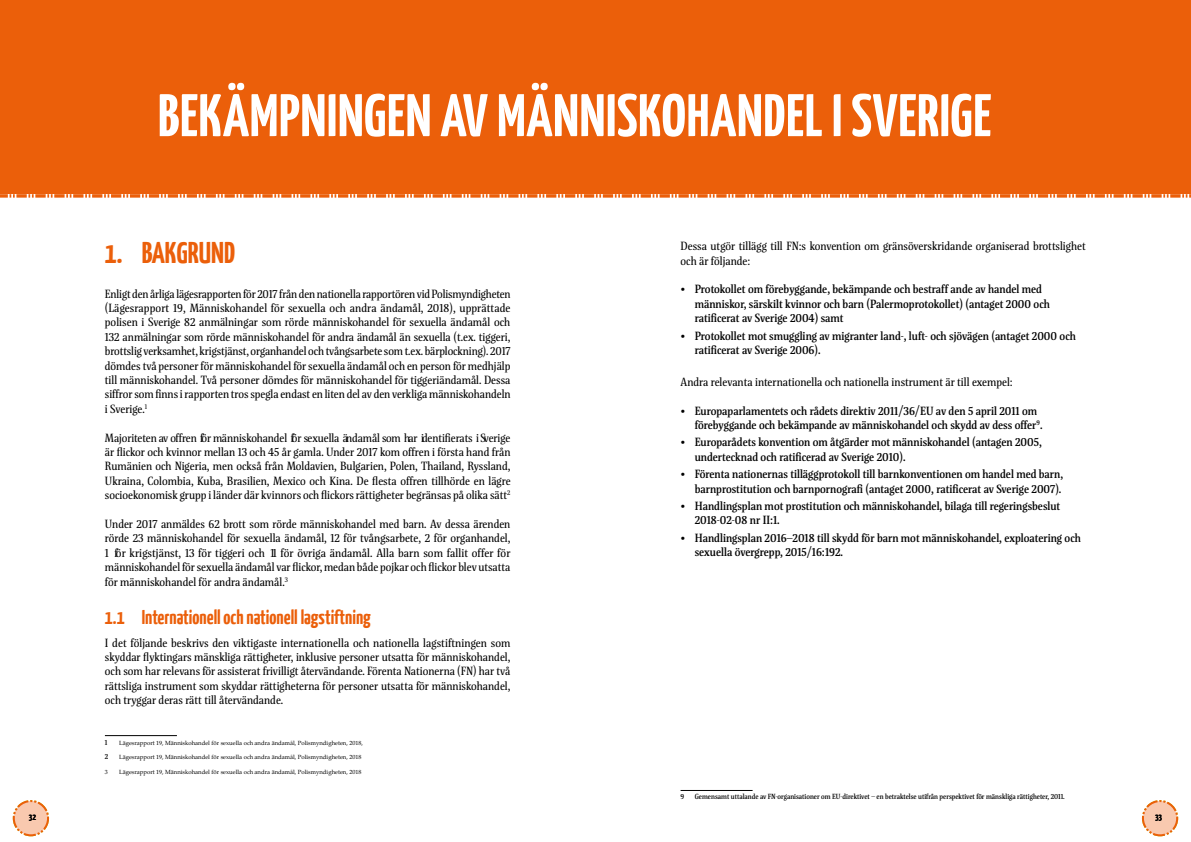
<style>
.page{position:relative;width:1191px;height:842px;background:#fff}
.page>*{position:absolute;margin:0;border:0;box-sizing:border-box;transform-origin:0 0}
.t1{font:700 60px "Yanone Kaffeesatz";letter-spacing:.01em;color:#fff}
.t2{font:700 30px "Yanone Kaffeesatz";color:#eb5f0a}
.t3{font:700 20px "Yanone Kaffeesatz";color:#eb5f0a}
.t4{font:12px/14.4px "Floris SP";color:#000;text-align:justify}
.t5{font:600 12px/14.4px "Floris SP";color:#000}
.t6{font:700 9px "Yanone Kaffeesatz";color:#000}
.t7{font:600 7.5px "Floris SP";color:#000}
.t8{font:6px "Palatino Linotype";color:#000}
</style>
<div class="page">
<div style="left:0;top:0;width:1191px;height:194px;background:#eb5f0a"></div>
<svg style="left:0;top:194px;width:1191px;height:4px;background:#f29a65"></svg>
<div style="left:14px;top:801px;width:34px;height:34px;background:#f9c9af;border-radius:50%"></div>
<div style="left:13px;top:800px;width:36px;height:36px;border:2px dashed #eb5f0a;border-radius:50%"></div>
<div style="left:1143px;top:801px;width:34px;height:34px;background:#f9c9af;border-radius:50%"></div>
<div style="left:1142px;top:800px;width:36px;height:36px;border:2px dashed #eb5f0a;border-radius:50%"></div>
<hr style="left:680px;top:790px;width:72px;height:1px;background:#000">
<hr style="left:105px;top:735px;width:72px;height:1px;background:#000">
<h1 class="t1" style="left:158px;top:79px;width:835px">BEKÄMPNINGEN AV MÄNNISKOHANDEL I SVERIGE</h1>
<h1 class="t2" style="left:105px;top:234px;width:132px">1. BAKGRUND</h1>
<p class="t4" style="left:105px;top:286px;width:407px">Enligt den årliga lägesrapporten för 2017 från den nationella rapportören vid Polismyndigheten (Lägesrapport 19, Människohandel för sexuella och andra ändamål, 2018), upprättade polisen i Sverige 82 anmälningar som rörde människohandel för sexuella ändamål och 132 anmälningar som rörde människohandel för andra ändamål än sexuella (t.ex. tiggeri, brottslig verksamhet, krigstjänst, organhandel och tvångsarbete som t.ex. bärplockning). 2017 dömdes två personer för människohandel för sexuella ändamål och en person för medhjälp till människohandel. Två personer dömdes för människohandel för tiggeriändamål. Dessa siffror som fnns i rapporten tros spegla endast en liten del av den verkliga människohandeln i Sverige.<sup>1</sup></p>
<p class="t4" style="left:105px;top:430px;width:407px">Majoriteten av offren för människohandel för sexuella ändamål som har identiferats i Sverige är fickor och kvinnor mellan 13 och 45 år gamla. Under 2017 kom offren i första hand från Rumänien och Nigeria, men också från Moldavien, Bulgarien, Polen, Thailand, Ryssland, Ukraina, Colombia, Kuba, Brasilien, Mexico och Kina. De festa offren tillhörde en lägre socioekonomisk grupp i länder där kvinnors och fickors rättigheter begränsas på olika sätt<sup>2</sup></p>
<p class="t4" style="left:105px;top:517px;width:407px">Under 2017 anmäldes 62 brott som rörde människohandel med barn. Av dessa ärenden rörde 23 människohandel för sexuella ändamål, 12 för tvångsarbete, 2 för organhandel, 1 för krigstjänst, 13 för tiggeri och 11 för övriga ändamål. Alla barn som fallit offer för människohandel för sexuella ändamål var fickor, medan både pojkar och fickor blev utsatta för människohandel för andra ändamål.<sup>3</sup></p>
<p class="t3" style="left:105px;top:604px;width:267px">1.1 Internationell och nationell lagstiftning</p>
<p class="t4" style="left:105px;top:635px;width:407px">I det följande beskrivs den viktigaste internationella och nationella lagstiftningen som skyddar fyktingars mänskliga rättigheter, inklusive personer utsatta för människohandel, och som har relevans för assisterat frivilligt återvändande. Förenta Nationerna (FN) har två rättsliga instrument som skyddar rättigheterna för personer utsatta för människohandel, och tryggar deras rätt till återvändande.</p>
<p class="t7" style="left:105px;top:738px;width:4px">1</p>
<p class="t8" style="left:119px;top:738px;width:245px">Lägesrapport 19, Människohandel för sexuella och andra ändamål, Polismyndigheten, 2018,</p>
<p class="t7" style="left:105px;top:752px;width:5px">2</p>
<p class="t8" style="left:119px;top:753px;width:244px">Lägesrapport 19, Människohandel för sexuella och andra ändamål, Polismyndigheten, 2018</p>
<p class="t8" style="left:105px;top:768px;width:4px">3</p>
<p class="t8" style="left:119px;top:768px;width:244px">Lägesrapport 19, Människohandel för sexuella och andra ändamål, Polismyndigheten, 2018</p>
<p class="t4" style="left:680px;top:239px;width:407px">Dessa utgör tillägg till FN:s konvention om gränsöverskridande organiserad brottslighet och är följande:</p>
<p class="t5" style="left:694px;top:282px;width:357px;text-indent:-14px">• Protokollet om förebyggande, bekämpande och bestraff ande av handel med människor, särskilt kvinnor och barn (Palermoprotokollet) (antaget 2000 och ratifcerat av Sverige 2004) samt</p>
<p class="t5" style="left:694px;top:328px;width:383px;text-indent:-14px">• Protokollet mot smuggling av migranter land-, luft- och sjövägen (antaget 2000 och ratifcerat av Sverige 2006).</p>
<p class="t4" style="left:680px;top:374px;width:334px">Andra relevanta internationella och nationella instrument är till exempel:</p>
<p class="t5" style="left:694px;top:403px;width:353px;text-indent:-14px">• Europaparlamentets och rådets direktiv 2011/36/EU av den 5 april 2011 om förebyggande och bekämpande av människohandel och skydd av dess offer<sup>9</sup>.<sup>4</sup></p>
<p class="t5" style="left:694px;top:435px;width:348px;text-indent:-14px">• Europarådets konvention om åtgärder mot människohandel (antagen 2005, undertecknad och ratifcerad av Sverige 2010).</p>
<p class="t5" style="left:680px;top:467px;width:384px;text-align:right">• Förenta nationernas tilläggprotokoll till barnkonventionen om handel med barn, barnprostitution och barnpornograf (antaget 2000, ratifcerat av Sverige 2007).</p>
<p class="t5" style="left:694px;top:499px;width:367px;text-indent:-14px">• Handlingsplan mot prostitution och människohandel, bilaga till regeringsbeslut<br>2018-02-08 nr II:1.</p>
<p class="t5" style="left:694px;top:530px;width:388px;text-indent:-14px">• Handlingsplan 2016–2018 till skydd för barn mot människohandel, exploatering och sexuella övergrepp, 2015/16:192.</p>
<p class="t7" style="left:680px;top:793px;width:5px">9</p>
<p class="t7" style="left:694px;top:793px;width:371px">Gemensamt uttalande av FN-organisationer om EU-direktivet – en betraktelse utifrån perspektivet för mänskliga rättigheter, 2011.</p>
<p class="t6" style="left:29px;top:812px;width:9px">32</p>
<p class="t6" style="left:1155px;top:812px;width:9px">33</p>
</div>
